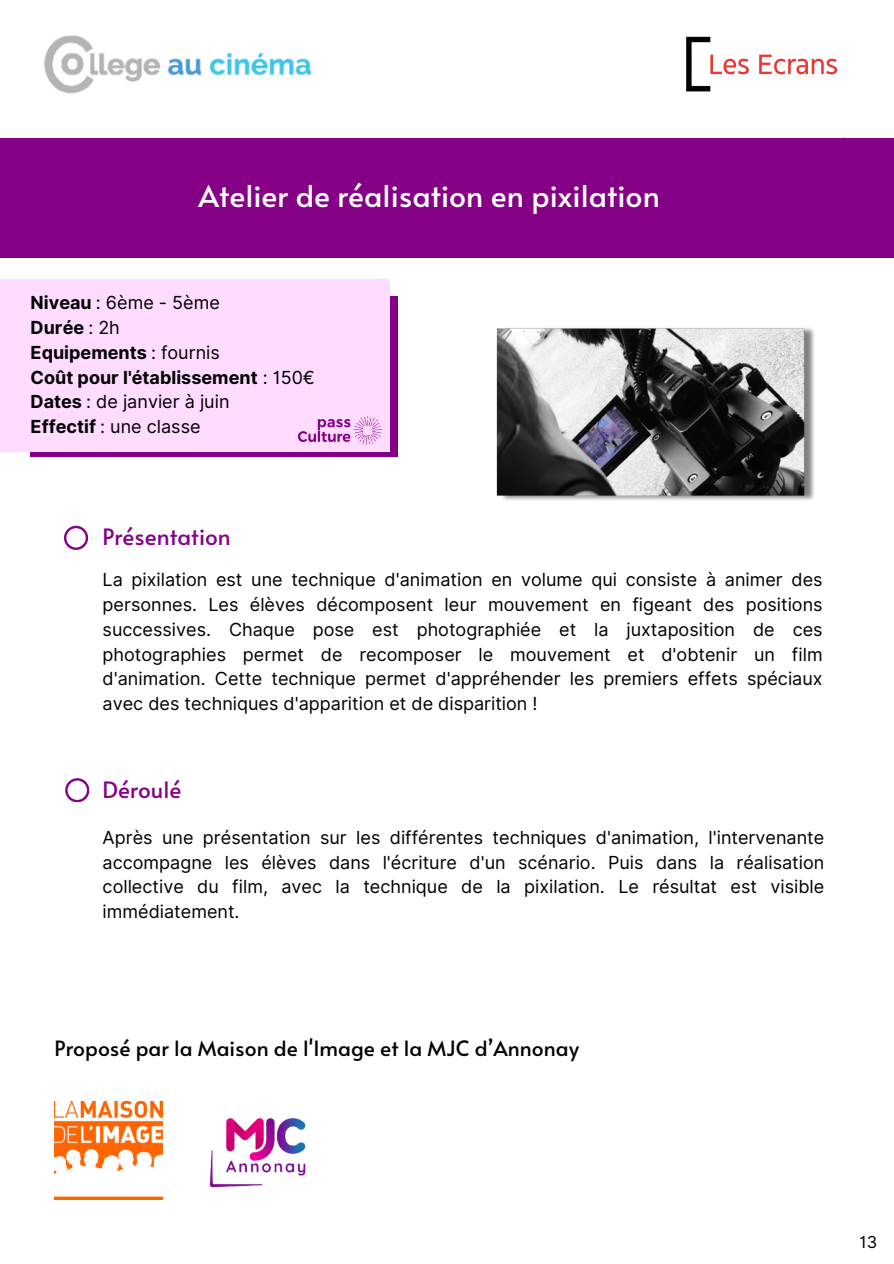
<style>
.page{position:relative;width:894px;height:1264px;background:#fff}
.page>*{position:absolute;margin:0;border:0;box-sizing:border-box;transform-origin:0 0}
.t1{font:30px "Alata";color:#fff}
.t2{font:22.5px "Alata";color:#870087}
.t3{font:21px "Alata";color:#000}
.t4{font:18px/24.8px "Inter";color:#000;text-align:justify}
.t5{font:700 18px "Inter";color:#000}
.t6{font:16.5px "Inter";color:#000}
.s1{font-weight:700}
.s2{font-weight:400}
</style>
<div class="page">
<div style="left:31px;top:297px;width:367px;height:159px;background:#860086"></div>
<div style="left:0;top:279px;width:389px;height:173px;background:#ffdbff"></div>
<div style="left:0;top:138px;width:893px;height:120px;background:#860086"></div>
<img style="left:686px;top:36px;width:152px;height:56px">
<img style="left:44px;top:35px;width:268px;height:59px">
<img style="left:55px;top:1101px;width:108px;height:98px">
<svg style="left:64px;top:526px;width:24px;height:23px"></svg>
<svg style="left:65px;top:778px;width:24px;height:23px"></svg>
<img style="left:496px;top:327px;width:319px;height:174px">
<img style="left:297px;top:408px;width:95px;height:44px">
<img style="left:209px;top:1118px;width:97px;height:70px">
<p class="t1" style="left:198px;top:174px;width:462px">Atelier de réalisation en pixilation</p>
<p class="t4" style="left:31px;top:290px;width:191px"><span class="s1">Niveau</span> : 6ème - 5ème</p>
<p class="t5" style="left:31px;top:317px;width:91px">Durée <span class="s2">: 2h</span></p>
<p class="t5" style="left:31px;top:341px;width:191px">Equipements <span class="s2">: fournis</span></p>
<h1 class="t5" style="left:31px;top:366px;width:286px">Coût pour l'établissement <span class="s2">: 150€</span></h1>
<p class="t4" style="left:31px;top:389px;width:200px"><span class="s1">Dates</span> : de janvier à juin</p>
<p class="t4" style="left:31px;top:414px;width:171px"><span class="s1">Effectif</span> : une classe</p>
<p class="t2" style="left:103px;top:520px;width:130px">Présentation</p>
<p class="t4" style="left:103px;top:567px;width:721px">La pixilation est une technique d'animation en volume qui consiste à animer des personnes. Les élèves décomposent leur mouvement en figeant des positions successives. Chaque pose est photographiée et la juxtaposition de ces photographies permet de recomposer le mouvement et d'obtenir un film d'animation. Cette technique permet d'appréhender les premiers effets spéciaux avec des techniques d'apparition et de disparition !</p>
<p class="t2" style="left:103px;top:773px;width:80px">Déroulé</p>
<p class="t4" style="left:103px;top:825px;width:723px">Après une présentation sur les différentes techniques d'animation, l'intervenante accompagne les élèves dans l'écriture d'un scénario. Puis dans la réalisation collective du film, avec la technique de la pixilation. Le résultat est visible immédiatement.</p>
<p class="t3" style="left:55px;top:1032px;width:526px">Proposé par la Maison de l'Image et la MJC d’Annonay</p>
<p class="t6" style="left:859px;top:1231px;width:19px">13</p>
</div>
